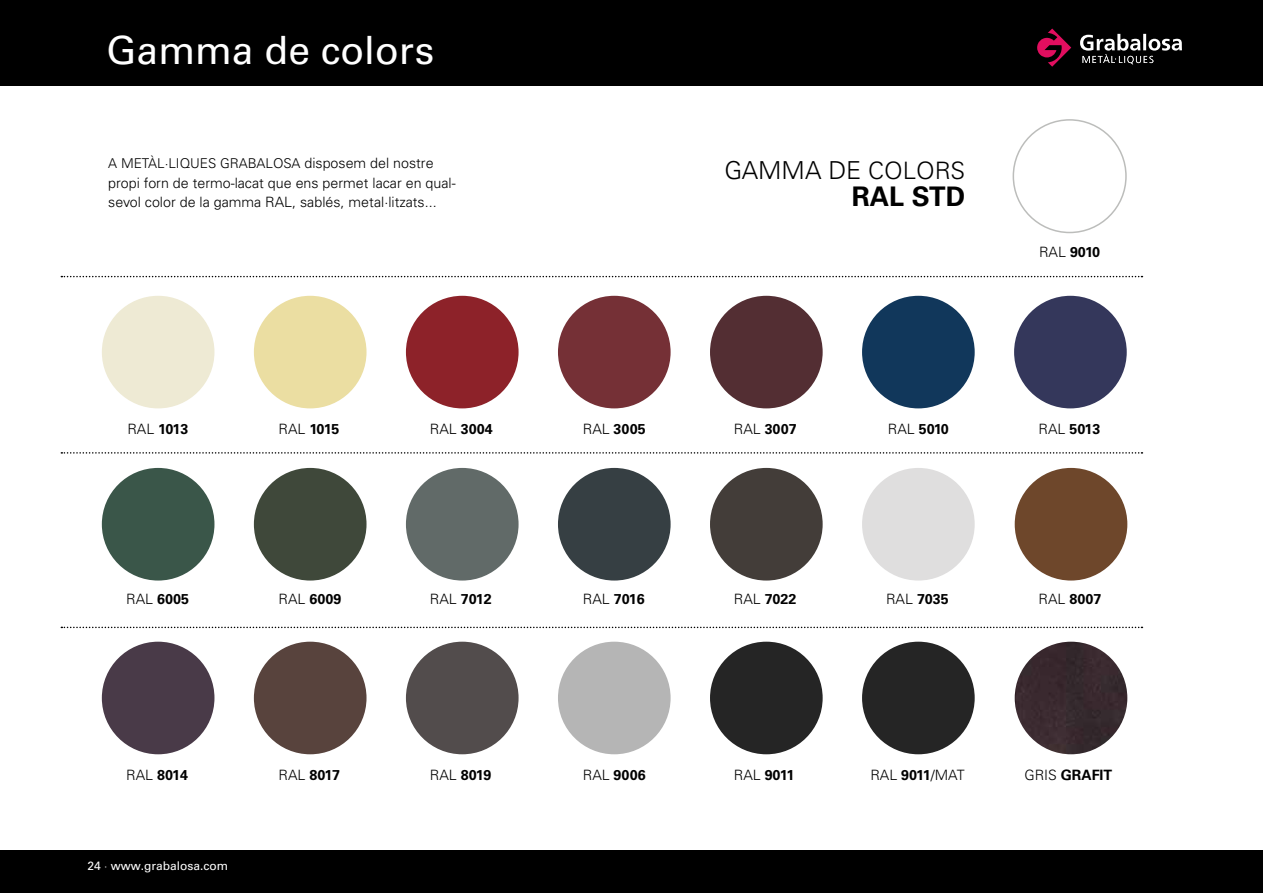
<style>
.page{position:relative;width:1263px;height:893px;background:#fff}
.page>*{position:absolute;margin:0;border:0;box-sizing:border-box;transform-origin:0 0}
.t1{font:39px "Univers LT Std";color:#fff}
.t2{font:700 27px "Univers LT Std";color:#000}
.t3{font:300 24.75px "Univers LT Std";color:#000}
.t4{font:700 14.25px "Univers LT Std";color:#000}
.t5{font:300 14.25px/19.5px "Univers LT Std";color:#000}
.t6{font:300 13.5px "Univers LT Std";color:#000}
.t7{font:12px "Univers LT Std";color:#fff}
.s1{font-size:14.25px}
.s2{font-size:24px}
.s3{font-weight:300}
.s4{font-weight:700}
</style>
<div class="page">
<div style="left:0;top:0;width:1263px;height:85px;background:#000"></div>
<div style="left:0;top:851px;width:1263px;height:42px;background:#000"></div>
<svg style="left:1037px;top:29px;width:34px;height:38px"></svg>
<svg style="left:1080px;top:34px;width:102px;height:30px"></svg>
<div style="left:1014px;top:296px;width:113px;height:112px;background:#34375b;border-radius:50%"></div>
<div style="left:1015px;top:468px;width:112px;height:113px;background:#6e472b;border-radius:50%"></div>
<div style="left:102px;top:296px;width:112px;height:112px;background:#eeead4;border-radius:50%"></div>
<div style="left:102px;top:468px;width:112px;height:112px;background:#3a5649;border-radius:50%"></div>
<div style="left:102px;top:642px;width:112px;height:112px;background:#493a48;border-radius:50%"></div>
<div style="left:254px;top:296px;width:112px;height:112px;background:#ebdea2;border-radius:50%"></div>
<div style="left:254px;top:468px;width:112px;height:112px;background:#3f483a;border-radius:50%"></div>
<div style="left:254px;top:642px;width:112px;height:112px;background:#58433d;border-radius:50%"></div>
<div style="left:406px;top:296px;width:113px;height:112px;background:#8d2229;border-radius:50%"></div>
<div style="left:406px;top:468px;width:113px;height:112px;background:#616a68;border-radius:50%"></div>
<div style="left:406px;top:642px;width:113px;height:112px;background:#524c4c;border-radius:50%"></div>
<div style="left:558px;top:296px;width:113px;height:112px;background:#753036;border-radius:50%"></div>
<div style="left:558px;top:468px;width:113px;height:113px;background:#363f43;border-radius:50%"></div>
<div style="left:558px;top:642px;width:113px;height:112px;background:#b5b5b5;border-radius:50%"></div>
<div style="left:710px;top:296px;width:113px;height:112px;background:#532e33;border-radius:50%"></div>
<div style="left:710px;top:468px;width:113px;height:113px;background:#433d39;border-radius:50%"></div>
<div style="left:710px;top:642px;width:113px;height:112px;background:#252525;border-radius:50%"></div>
<div style="left:862px;top:296px;width:113px;height:112px;background:#11375b;border-radius:50%"></div>
<div style="left:862px;top:468px;width:113px;height:113px;background:#dfdede;border-radius:50%"></div>
<div style="left:862px;top:642px;width:113px;height:112px;background:#252525;border-radius:50%"></div>
<div style="left:1015px;top:642px;width:112px;height:112px;background:#39292f;border-radius:56px"></div>
<div style="left:1012px;top:119px;width:115px;height:114px;border:2px solid #bcbdbb;border-radius:50%"></div>
<svg style="left:61px;top:452px;width:1081px;height:2px"></svg>
<svg style="left:61px;top:627px;width:1081px;height:1px"></svg>
<svg style="left:61px;top:276px;width:1081px;height:1px"></svg>
<h1 class="t1" style="left:106px;top:27px;width:329px">Gamma de colors</h1>
<p class="t6" style="left:108px;top:156px;width:327px">A METÀL·LIQUES GRABALOSA <span class="s1">disposem del nostre</span></p>
<p class="t5" style="left:108px;top:173px;width:349px">propi forn de termo-lacat que ens permet lacar en qual&shy;sevol color de la gamma RAL, sablés, metal·litzats...</p>
<h3 class="t3" style="left:724px;top:156px;width:242px">GAMMA DE <span class="s2">COLORS</span></h3>
<h2 class="t2" style="left:852px;top:181px;width:115px">RAL STD</h2>
<p class="t4" style="left:1039px;top:244px;width:62px"><span class="s3">RAL</span> 9010</p>
<p class="t4" style="left:127px;top:421px;width:62px"><span class="s3">RAL</span> 1013</p>
<p class="t4" style="left:279px;top:421px;width:62px"><span class="s3">RAL</span> 1015</p>
<p class="t4" style="left:430px;top:421px;width:64px"><span class="s3">RAL</span> 3004</p>
<p class="t4" style="left:583px;top:421px;width:64px"><span class="s3">RAL</span> 3005</p>
<p class="t4" style="left:734px;top:421px;width:64px"><span class="s3">RAL</span> 3007</p>
<p class="t4" style="left:888px;top:421px;width:62px"><span class="s3">RAL</span> 5010</p>
<p class="t4" style="left:1038px;top:421px;width:63px"><span class="s3">RAL</span> 5013</p>
<p class="t4" style="left:126px;top:591px;width:64px"><span class="s3">RAL</span> 6005</p>
<p class="t4" style="left:279px;top:591px;width:64px"><span class="s3">RAL</span> 6009</p>
<p class="t4" style="left:430px;top:591px;width:63px"><span class="s3">RAL</span> 7012</p>
<p class="t4" style="left:583px;top:591px;width:63px"><span class="s3">RAL</span> 7016</p>
<p class="t4" style="left:734px;top:591px;width:64px"><span class="s3">RAL</span> 7022</p>
<p class="t4" style="left:886px;top:591px;width:64px"><span class="s3">RAL</span> 7035</p>
<p class="t4" style="left:1038px;top:591px;width:64px"><span class="s3">RAL</span> 8007</p>
<p class="t4" style="left:126px;top:766px;width:63px"><span class="s3">RAL</span> 8014</p>
<p class="t4" style="left:279px;top:766px;width:63px"><span class="s3">RAL</span> 8017</p>
<p class="t4" style="left:430px;top:766px;width:63px"><span class="s3">RAL</span> 8019</p>
<p class="t4" style="left:583px;top:766px;width:64px"><span class="s3">RAL</span> 9006</p>
<p class="t4" style="left:734px;top:766px;width:62px"><span class="s3">RAL</span> 9011</p>
<p class="t5" style="left:870px;top:765px;width:96px">RAL <span class="s4">9011</span>/MAT</p>
<p class="t4" style="left:1024px;top:766px;width:89px"><span class="s3">GRIS</span> GRAFIT</p>
<p class="t7" style="left:88px;top:858px;width:142px">24 <span class="s3">·</span> www.grabalosa.com</p>
</div>
